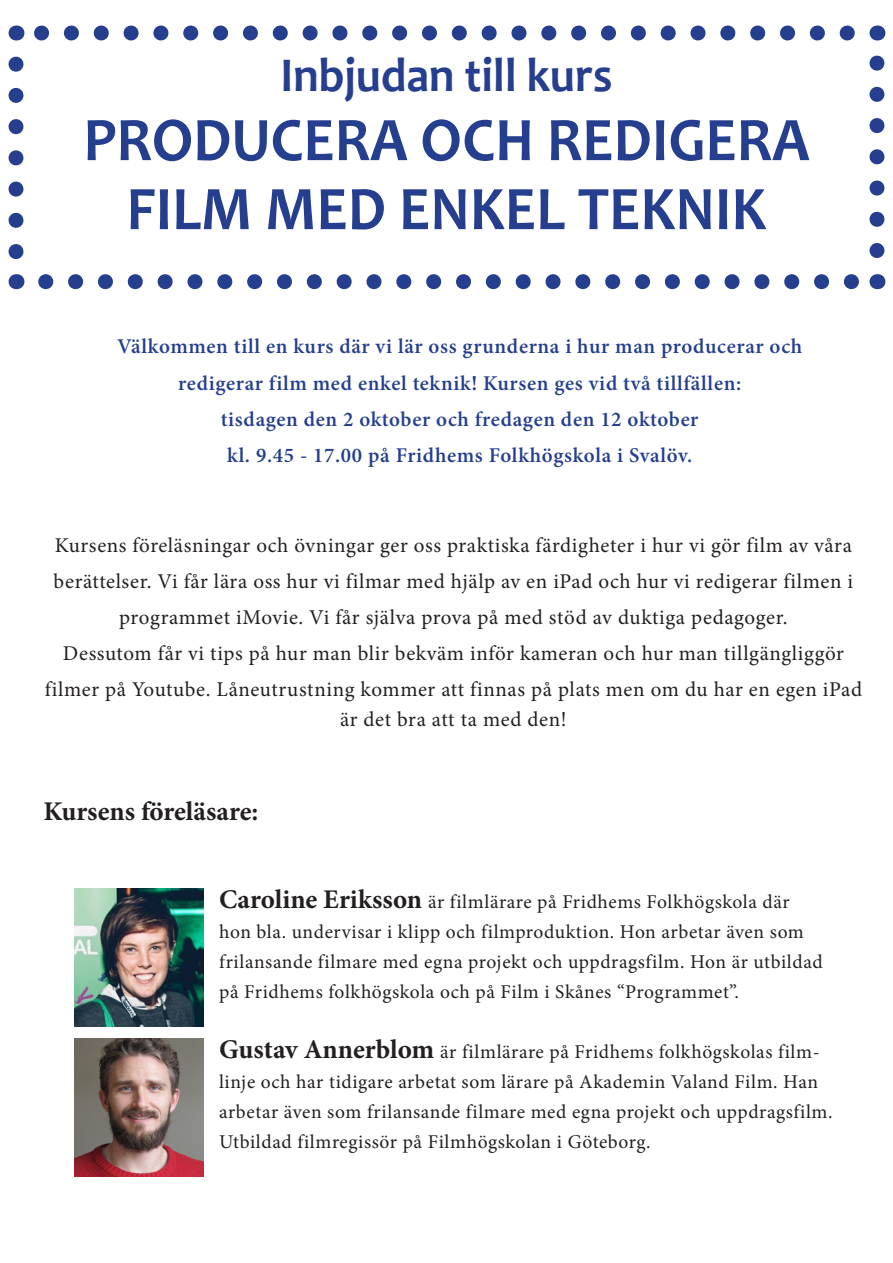
<style>
.page{position:relative;width:893px;height:1263px;background:#fff}
.page>*{position:absolute;margin:0;border:0;box-sizing:border-box;transform-origin:0 0}
.t1{font:700 62.7px/69px "Candara";color:#253f8e;text-align:center;scale:.95 1}
.t2{font:700 48.75px "Candara";color:#253f8e;scale:.95 1}
.t3{font:700 27px "Minion Pro";letter-spacing:-.005em;color:#231f20}
.t4{font:21px/36px "Minion Pro";letter-spacing:.03em;color:#231f20;text-align:center}
.t5{font:600 21px/36px "Minion Pro";letter-spacing:.03em;color:#253f8e;text-align:center}
.t6{font:19.5px/30px "Minion Pro";letter-spacing:.03em;color:#231f20}
.s1{font-weight:700;font-size:27px}
</style>
<div class="page">
<svg style="left:9px;top:64px;width:15px;height:196px"></svg>
<svg style="left:46px;top:274px;width:813px;height:15px"></svg>
<svg style="left:869px;top:55px;width:15px;height:196px"></svg>
<svg style="left:34px;top:26px;width:813px;height:15px"></svg>
<svg style="left:16px;top:274px;width:1px;height:15px"></svg>
<svg style="left:877px;top:274px;width:1px;height:15px"></svg>
<svg style="left:877px;top:26px;width:1px;height:15px"></svg>
<svg style="left:16px;top:26px;width:1px;height:15px"></svg>
<img style="left:74px;top:1038px;width:129px;height:138px">
<img style="left:74px;top:889px;width:129px;height:137px">
<p class="t2" style="left:281px;top:45px;width:351px">Inbjudan till kurs</p>
<p class="t1" style="left:83px;top:104px;width:766px">PRODUCERA OCH REDIGERA<br>FILM MED ENKEL TEKNIK</p>
<p class="t5" style="left:117px;top:329px;width:686px">Välkommen till en kurs där vi lär oss grunderna i hur man producerar och redigerar film med enkel teknik! Kursen ges vid två tillfällen:<br>tisdagen den 2 oktober och fredagen den 12 oktober<br>kl. 9.45 - 17.00 på Fridhems Folkhögskola i Svalöv.</p>
<p class="t4" style="left:54px;top:527px;width:801px">Kursens föreläsningar och övningar ger oss praktiska färdigheter i hur vi gör film av våra berättelser. Vi får lära oss hur vi filmar med hjälp av en iPad och hur vi redigerar filmen i programmet iMovie. Vi får själva prova på med stöd av duktiga pedagoger.</p>
<p class="t4" style="left:45px;top:635px;width:819px">Dessutom får vi tips på hur man blir bekväm inför kameran och hur man tillgängliggör filmer på Youtube. Låneutrustning kommer att finnas på plats men om du har en egen iPad</p>
<p class="t4" style="left:340px;top:701px;width:228px">är det bra att ta med den!</p>
<p class="t3" style="left:44px;top:792px;width:216px">Kursens föreläsare:</p>
<p class="t6" style="left:219px;top:887px;width:605px"><span class="s1">Caroline Eriksson</span> är filmlärare på Fridhems Folkhögskola där hon bla. undervisar i klipp och filmproduktion. Hon arbetar även som frilansande filmare med egna projekt och uppdragsfilm. Hon är utbildad på Fridhems folkhögskola och på Film i Skånes “Programmet”.</p>
<p class="t6" style="left:219px;top:1036px;width:615px"><span class="s1">Gustav Annerblom</span> är filmlärare på Fridhems folkhögskolas film&shy;linje och har tidigare arbetat som lärare på Akademin Valand Film. Han arbetar även som frilansande filmare med egna projekt och uppdragsfilm.<br>Utbildad filmregissör på Filmhögskolan i Göteborg.</p>
</div>
